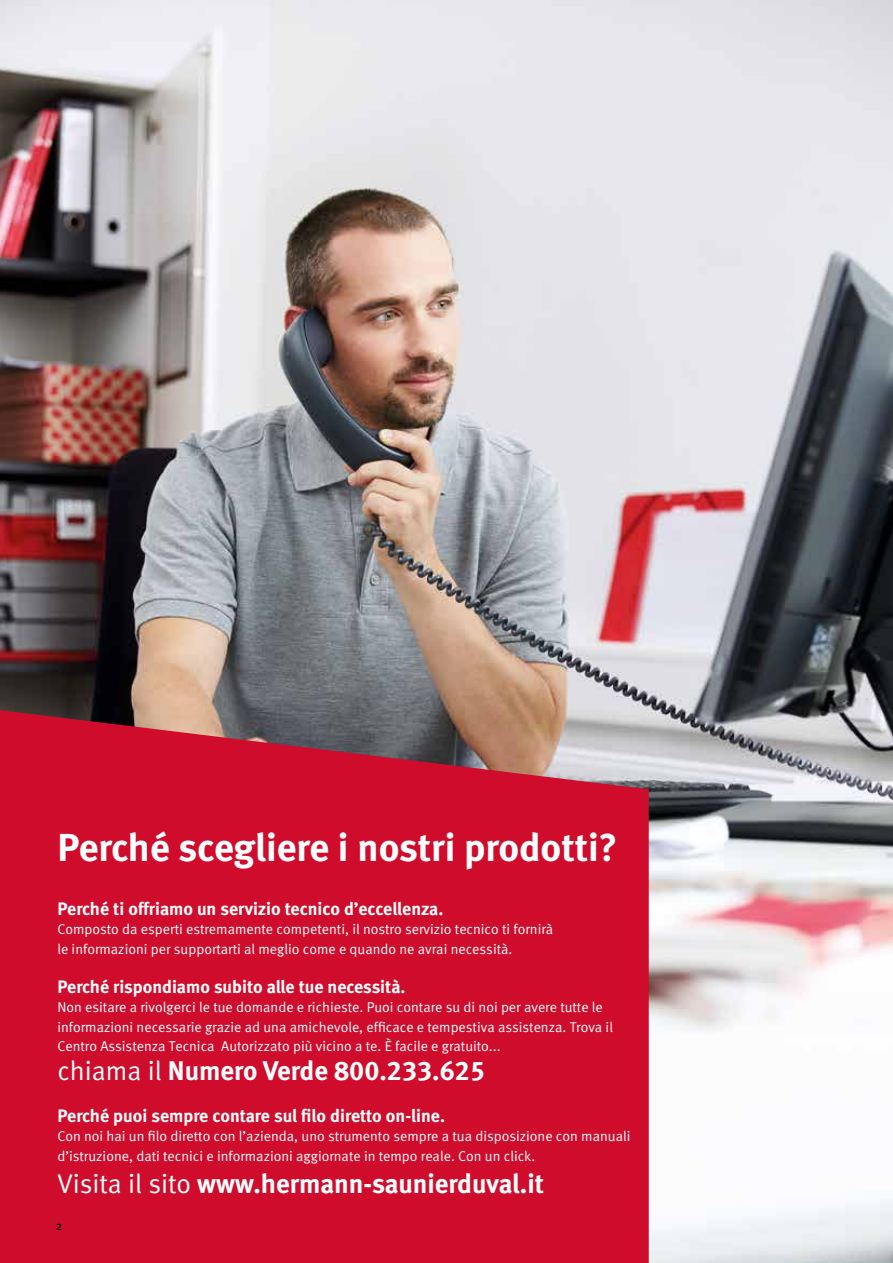
<style>
.page{position:relative;width:893px;height:1263px;background:#fff}
.page>*{position:absolute;margin:0;border:0;box-sizing:border-box;transform-origin:0 0}
.t1{font:39px "Meta Bold LF";color:#fff}
.t2{font:27px "Meta Bold LF";color:#fff}
.t3{font:18px "Meta Bold LF";color:#fff}
.t4{font:14.25px/19.5px "Meta Normal LF";color:#fff}
.t5{font:12px "Meta Pro";color:#000}
.s1{font-family:"Meta Normal LF"}
</style>
<div class="page">
<img style="left:0;top:0;width:893px;height:1263px">
<svg style="left:0;top:710px;width:649px;height:553px;background:#cb1432"></svg>
<h1 class="t1" style="left:57px;top:824px;width:561px">Perché scegliere i nostri prodotti?</h1>
<p class="t3" style="left:57px;top:898px;width:388px">Perché ti offriamo un servizio tecnico d’eccellenza.</p>
<p class="t4" style="left:57px;top:919px;width:497px">Composto da esperti estremamente competenti, il nostro servizio tecnico ti fornirà le informazioni per supportarti al meglio come e quando ne avrai necessità.</p>
<p class="t3" style="left:57px;top:976px;width:350px">Perché rispondiamo subito alle tue necessità.</p>
<p class="t4" style="left:57px;top:997px;width:557px">Non esitare a rivolgerci le tue domande e richieste. Puoi contare su di noi per avere tutte le informazioni necessarie grazie ad una amichevole, efficace e tempestiva assistenza. Trova il<br>Centro Assistenza Tecnica Autorizzato più vicino a te. È facile e gratuito...</p>
<h2 class="t2" style="left:57px;top:1054px;width:429px"><span class="s1">chiama il</span> Numero Verde 800.233.625</h2>
<p class="t3" style="left:57px;top:1105px;width:389px">Perché puoi sempre contare sul filo diretto on-line.</p>
<p class="t4" style="left:57px;top:1126px;width:575px">Con noi hai un filo diretto con l’azienda, uno strumento sempre a tua disposizione con manuali d’istruzione, dati tecnici e informazioni aggiornate in tempo reale. Con un click.</p>
<h2 class="t2" style="left:57px;top:1168px;width:488px"><span class="s1">Visita il sito</span> www.hermann-saunierduval.it</h2>
<p class="t5" style="left:56px;top:1218px;width:8px">2</p>
</div>
